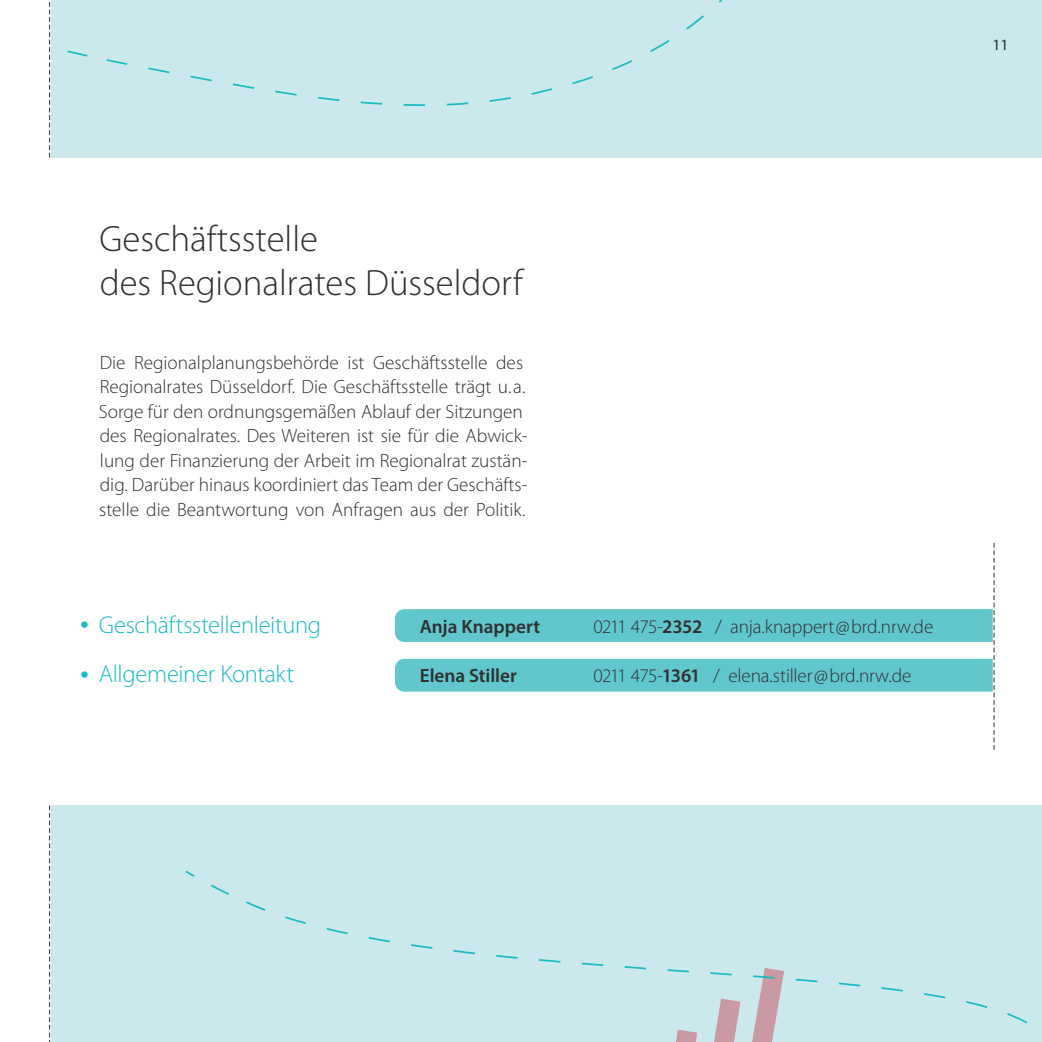
<style>
.page{position:relative;width:1042px;height:1042px;background:#fff}
.page>*{position:absolute;margin:0;border:0;box-sizing:border-box;transform-origin:0 0}
.t1{font:300 36.75px "Myriad Pro";color:#312f30}
.t2{font:300 24.5px "Myriad Pro";letter-spacing:-.015em;color:#19bcc3}
.t3{font:300 19.25px/24.5px "Myriad Pro";color:#312f30}
.t4{font:600 19.25px "Myriad Pro";color:#312f30}
.t5{font:15.75px "Myriad Pro";color:#312f30}
.s1{font-weight:700}
.s2{font-weight:600}
</style>
<div class="page">
<div style="left:0;top:805px;width:1042px;height:237px;background:#cbe9ec"></div>
<div style="left:0;top:0;width:1042px;height:157px;background:#cbe9ec"></div>
<svg style="left:360px;top:103px;width:109px;height:3px"></svg>
<svg style="left:106px;top:0;width:617px;height:103px"></svg>
<svg style="left:185px;top:870px;width:843px;height:172px"></svg>
<div style="left:394px;top:658px;width:644px;height:34px;background:#60c7cd;border-radius:10px"></div>
<div style="left:394px;top:658px;width:645px;height:34px;border:1px solid #fff;border-radius:10px"></div>
<div style="left:394px;top:609px;width:644px;height:33px;background:#60c7cd;border-radius:10px"></div>
<div style="left:394px;top:608px;width:645px;height:35px;border:1px solid #fff;border-radius:10px"></div>
<div style="left:993px;top:310px;width:49px;height:494px;background:#fff"></div>
<hr style="left:992px;top:352px;width:3px;height:436px;background:#fff">
<svg style="left:993px;top:543px;width:1px;height:206px"></svg>
<div style="left:0;top:0;width:50px;height:1042px;background:#fff"></div>
<hr style="left:48px;top:0;width:3px;height:1042px;background:#fff">
<svg style="left:49px;top:2px;width:39px;height:155px"></svg>
<svg style="left:49px;top:806px;width:1px;height:236px"></svg>
<p class="t5" style="left:992px;top:35px;width:18px">11</p>
<p class="t1" style="left:99px;top:216px;width:220px">Geschäftsstelle</p>
<p class="t1" style="left:100px;top:261px;width:424px">des Regionalrates Düsseldorf</p>
<p class="t3" style="left:99px;top:350px;width:430px">Die Regionalplanungsbehörde ist Geschäftsstelle des Regionalrates Düsseldorf. Die Geschäftsstelle trägt u.a.<br>Sorge für den ordnungsgemäßen Ablauf der Sitzungen des Regionalrates. Des Weiteren ist sie für die Abwick&shy;lung der Finanzierung der Arbeit im Regionalrat zustän&shy;dig. Darüber hinaus koordiniert das Team der Geschäfts&shy;stelle die Beantwortung von Anfragen aus der Politik.</p>
<p class="t2" style="left:81px;top:610px;width:242px"><span class="s1">•</span> Geschäftsstellenleitung</p>
<p class="t4" style="left:420px;top:614px;width:122px">Anja Knappert</p>
<p class="t3" style="left:593px;top:614px;width:341px">0211 475-<span class="s2">2352</span> / anja.knappert@brd.nrw.de</p>
<p class="t2" style="left:81px;top:659px;width:215px"><span class="s1">•</span> Allgemeiner Kontakt</p>
<p class="t4" style="left:420px;top:664px;width:99px">Elena Stiller</p>
<p class="t3" style="left:593px;top:663px;width:319px">0211 475-<span class="s2">1361</span> / elena.stiller@brd.nrw.de</p>
</div>
